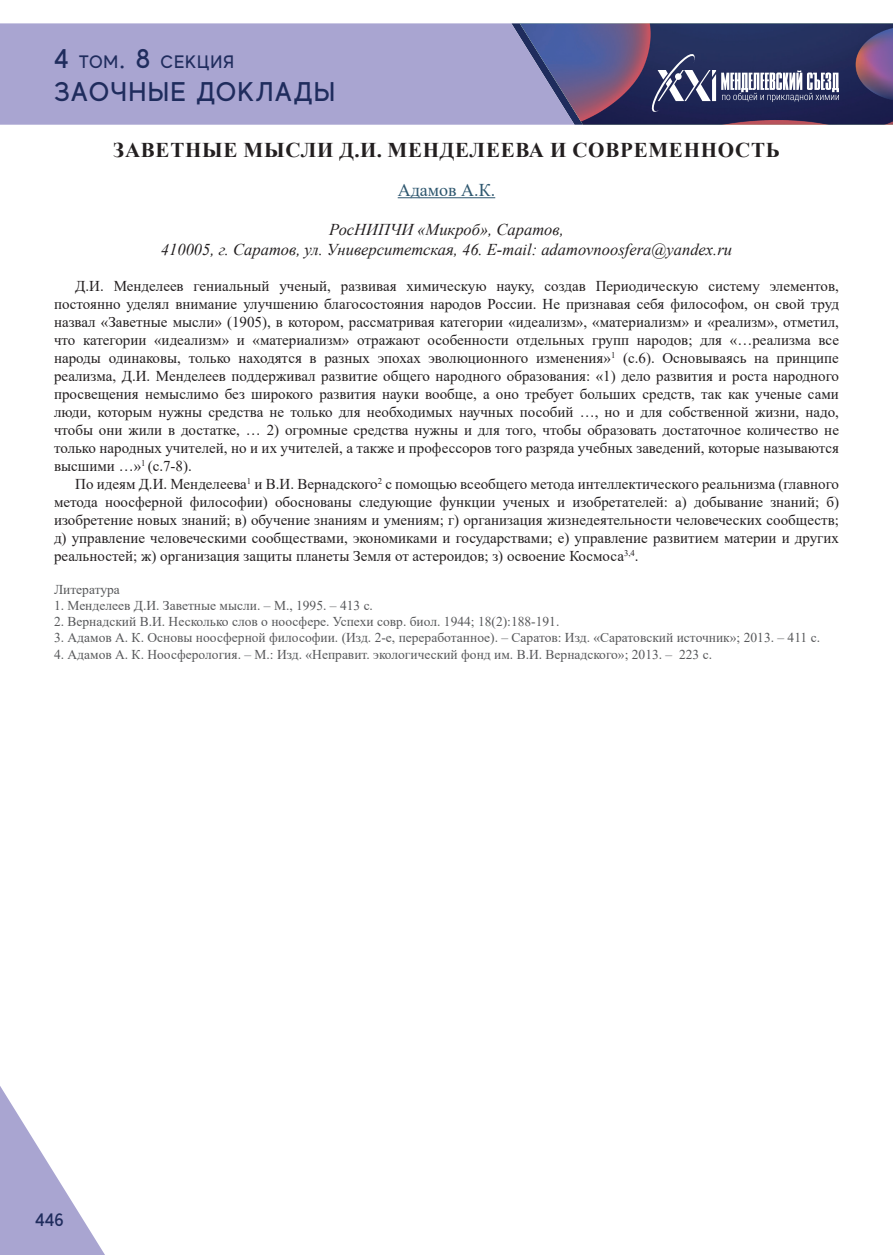
<style>
.page{position:relative;width:893px;height:1255px;background:#fff}
.page>*{position:absolute;margin:0;border:0;box-sizing:border-box;transform-origin:0 0}
.t1{font:500 27px "MADE Evolve Sans";letter-spacing:.05em;color:#1f2c5d}
.t2{font:700 21px "Times New Roman";letter-spacing:.035em;color:#231f20}
.t3{font:500 18px "MADE Evolve Sans";letter-spacing:.05em;color:#1f2c5d}
.t4{font:18px "Times New Roman";color:#2e576f}
.t5{font:italic 16.5px/19.8px "Times New Roman";color:#231f20;text-align:center}
.t6{font:15px/18px "Times New Roman";color:#231f20;text-align:justify}
.t7{font:13.5px "Times New Roman";color:#57585a}
.s1{font-size:27px}
</style>
<div class="page">
<div style="left:0;top:23px;width:511px;height:102px;background:#a9a5d1"></div>
<svg style="left:0;top:1086px;width:105px;height:168px"></svg>
<svg style="left:511px;top:23px;width:382px;height:102px;background:#51507b"></svg>
<hr style="left:398px;top:197px;width:97px;height:1px;background:#2e576f">
<p class="t3" style="left:54px;top:51px;width:182px"><span class="s1">4</span> ТОМ<span class="s1">. 8</span> СЕКЦИЯ</p>
<h1 class="t1" style="left:54px;top:74px;width:283px">ЗАОЧНЫЕ ДОКЛАДЫ</h1>
<h2 class="t2" style="left:113px;top:135px;width:668px">ЗАВЕТНЫЕ МЫСЛИ Д.И. МЕНДЕЛЕЕВА И СОВРЕМЕННОСТЬ</h2>
<p class="t4" style="left:398px;top:177px;width:99px">Адамов А.К.</p>
<p class="t5" style="left:161px;top:219px;width:573px">РосНИПЧИ «Микроб», Саратов,<br>410005, г. Саратов, ул. Университетская, 46. E-mail: adamovnoosfera@yandex.ru</p>
<p class="t6" style="left:54px;top:277px;width:786px;text-indent:21px">Д.И. Менделеев гениальный ученый, развивая химическую науку, создав Периодическую систему элементов, постоянно уделял внимание улучшению благосостояния народов России. Не признавая себя философом, он свой труд назвал «Заветные мысли» (1905), в котором, рассматривая категории «идеализм», «материализм» и «реализм», отметил, что категории «идеализм» и «материализм» отражают особенности отдельных групп народов; для «…реализма все народы одинаковы, только находятся в разных эпохах эволюционного изменения»<sup>1</sup> (с.6). Основываясь на принципе реализма, Д.И. Менделеев поддерживал развитие общего народного образования: «1) дело развития и роста народного просвещения немыслимо без широкого развития науки вообще, а оно требует больших средств, так как ученые сами люди, которым нужны средства не только для необходимых научных пособий …, но и для собственной жизни, надо, чтобы они жили в достатке, … 2) огромные средства нужны и для того, чтобы образовать достаточное количество не только народных учителей, но и их учителей, а также и профессоров того разряда учебных заведений, которые называются высшими …»<sup>1</sup> (с.7-8).</p>
<p class="t6" style="left:54px;top:475px;width:786px;text-indent:21px">По идеям Д.И. Менделеева<sup>1</sup> и В.И. Вернадского<sup>2</sup> с помощью всеобщего метода интеллектического реальнизма (главного метода ноосферной философии) обоснованы следующие функции ученых и изобретателей: а) добывание знаний; б) изобретение новых знаний; в) обучение знаниям и умениям; г) организация жизнедеятельности человеческих сообществ; д) управление человеческими сообществами, экономиками и государствами; е) управление развитием материи и других реальностей; ж) организация защиты планеты Земля от астероидов; з) освоение Космоса<sup>3,4</sup>.</p>
<p class="t7" style="left:54px;top:579px;width:67px">Литература</p>
<p class="t7" style="left:54px;top:596px;width:321px">1. Менделеев Д.И. Заветные мысли. – М., 1995. – 413 с.</p>
<p class="t7" style="left:54px;top:612px;width:507px">2. Вернадский В.И. Несколько слов о ноосфере. Успехи совр. биол. 1944; 18(2):188-191.</p>
<p class="t7" style="left:54px;top:628px;width:768px">3. Адамов А. К. Основы ноосферной философии. (Изд. 2-е, переработанное). – Саратов: Изд. «Саратовский источник»; 2013. – 411 с.</p>
<p class="t7" style="left:54px;top:644px;width:660px">4. Адамов А. К. Ноосферология. – М.: Изд. «Неправит. экологический фонд им. В.И. Вернадского»; 2013. – 223 с.</p>
<p class="t3" style="left:35px;top:1208px;width:30px">446</p>
</div>
